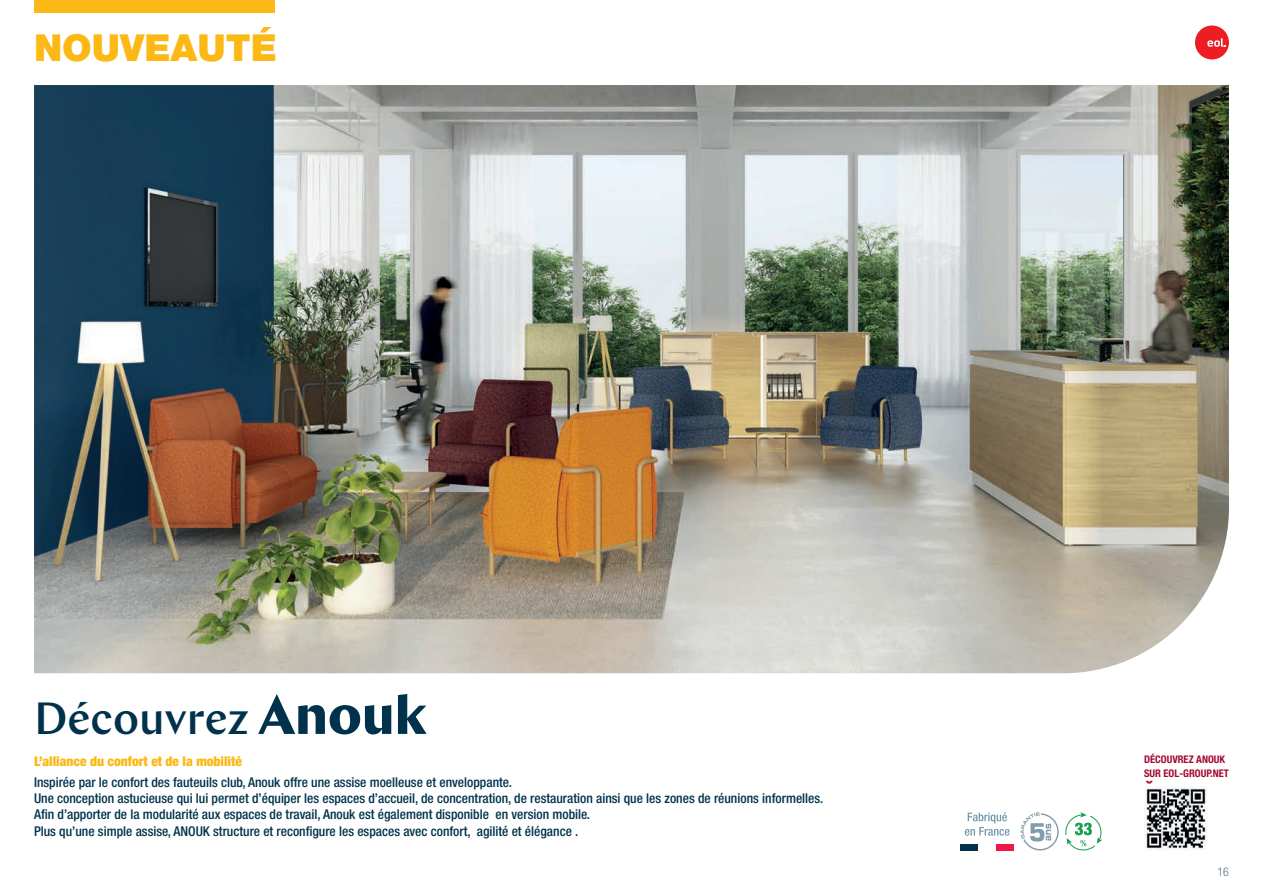
<style>
.page{position:relative;width:1263px;height:893px;background:#fff}
.page>*{position:absolute;margin:0;border:0;box-sizing:border-box;transform-origin:0 0}
.t1{font:500 45px "Chap";color:#00324c}
.t2{font:900 37.2px "Helvetica Neue LT Std";color:#fcb814}
.t3{font:700 condensed 18px "Helvetica Neue LT Std";color:#a30a32}
.t4{font:500 condensed 13.5px/16.2px "Helvetica Neue LT Std";color:#00324c}
.t5{font:900 condensed 13.5px "Helvetica Neue LT Std";color:#fcb814}
.t6{font:300 condensed 12px "Helvetica Neue LT Std";color:#557482}
.t7{font:700 condensed 10.5px/13.5px "Helvetica Neue LT Std";color:#a30a32}
.s1{font-weight:700;font-size:55.5px}
</style>
<div class="page">
<img style="left:34px;top:85px;width:1195px;height:588px">
<div style="left:1195px;top:26px;width:34px;height:33px;background:#ee1d23;border-radius:50%"></div>
<svg style="left:1207px;top:38px;width:19px;height:9px"></svg>
<div style="left:34px;top:0;width:241px;height:13px;background:#fcb814"></div>
<img style="left:1144px;top:787px;width:63px;height:63px">
<svg style="left:965px;top:812px;width:44px;height:24px"></svg>
<div style="left:960px;top:844px;width:18px;height:6px;background:#00324c"></div>
<div style="left:996px;top:844px;width:18px;height:6px;background:#ed1845"></div>
<svg style="left:1020px;top:812px;width:39px;height:38px"></svg>
<svg style="left:1065px;top:812px;width:37px;height:38px"></svg>
<h2 class="t2" style="left:34px;top:25px;width:244px">NOUVEAUTÉ</h2>
<h1 class="t1" style="left:34px;top:690px;width:394px">Découvrez <span class="s1">Anouk</span></h1>
<p class="t5" style="left:34px;top:753px;width:209px">L’alliance du confort et de la mobilité</p>
<p class="t4" style="left:34px;top:774px;width:791px">Inspirée par le confort des fauteuils club, Anouk offre une assise moelleuse et enveloppante.<br>Une conception astucieuse qui lui permet d’équiper les espaces d’accueil, de concentration, de restauration ainsi que les zones de réunions informelles.<br>Afin d’apporter de la modularité aux espaces de travail, Anouk est également disponible en version mobile.<br>Plus qu’une simple assise, ANOUK structure et reconfigure les espaces avec confort, agilité et élégance .</p>
<h3 class="t3" style="left:1161px;top:780px;width:6px;rotate:90deg">›</h3>
<p class="t7" style="left:1144px;top:752px;width:86px">DÉCOUVREZ ANOUK<br>SUR EOL-GROUP.NET</p>
<p class="t6" style="left:1217px;top:865px;width:13px">16</p>
</div>
